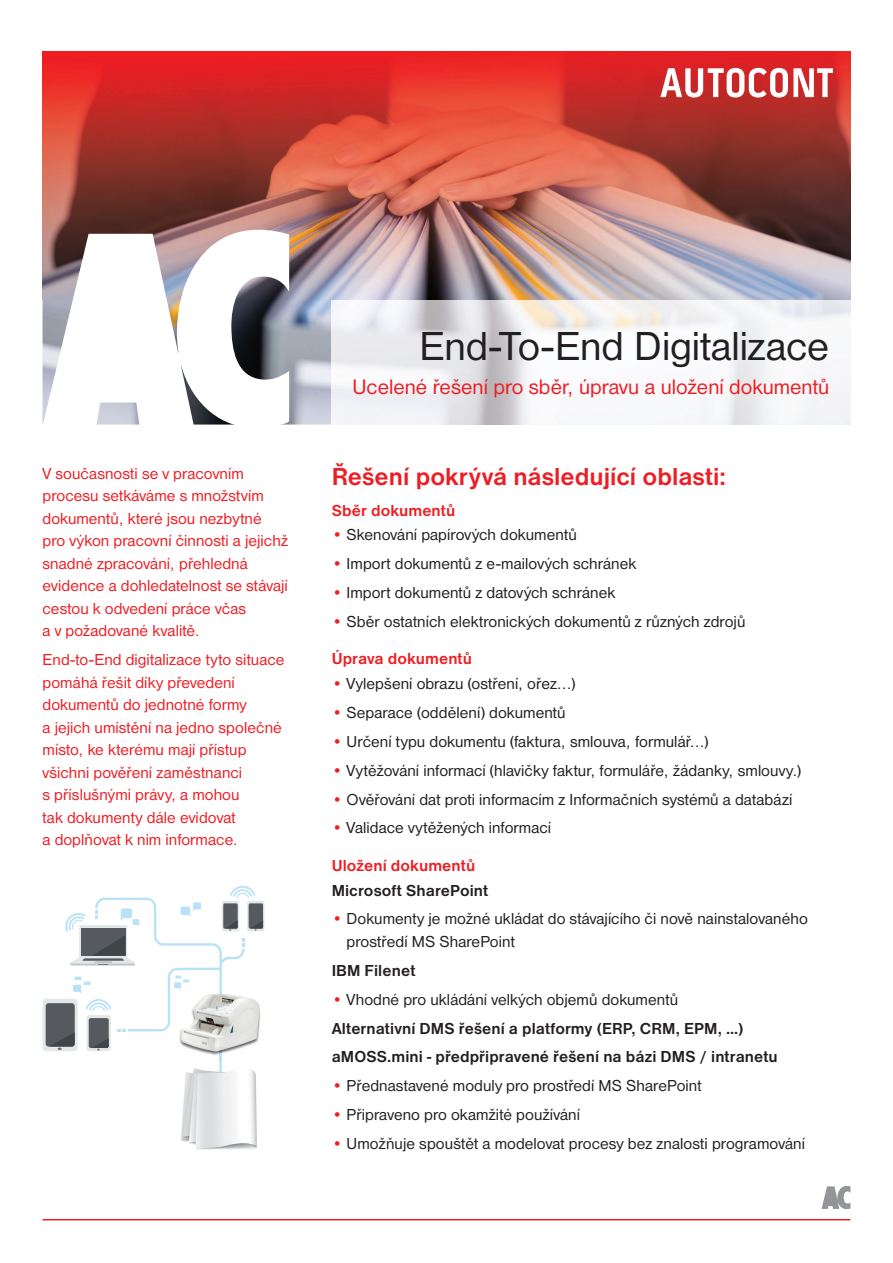
<style>
.page{position:relative;width:893px;height:1263px;background:#fff}
.page>*{position:absolute;margin:0;border:0;box-sizing:border-box;transform-origin:0 0}
.t1{font:42px "Nimbus Sans DOT";letter-spacing:-.005em;color:#231f20}
.t2{font:700 25.5px "Nimbus Sans DOT";color:#ee1d23}
.t3{font:21.75px "Nimbus Sans DOT";color:#ee1d23}
.t4{font:16.5px/22.5px "Nimbus Sans DOT";letter-spacing:.005em;color:#231f20}
.t5{font:16.5px/22.5px "Nimbus Sans DOT";color:#ee1d23}
.t6{font:700 16.5px/29px "Nimbus Sans DOT";letter-spacing:.005em;color:#231f20}
.t7{font:700 16.5px "Nimbus Sans DOT";letter-spacing:.005em;color:#ee1d23}
.s1{color:#ee1d23}
.s2{font-weight:400;color:#ee1d23}
.s3{font-weight:400}
</style>
<div class="page">
<img style="left:289px;top:299px;width:561px;height:126px">
<img style="left:43px;top:51px;width:807px;height:248px">
<svg style="left:660px;top:68px;width:173px;height:30px"></svg>
<img style="left:332px;top:301px;width:518px;height:124px">
<svg style="left:43px;top:229px;width:246px;height:196px"></svg>
<img style="left:181px;top:1073px;width:76px;height:77px">
<svg style="left:43px;top:999px;width:35px;height:52px"></svg>
<div style="left:46px;top:1003px;width:29px;height:43px;background:#56595e;border-radius:3px"></div>
<svg style="left:247px;top:901px;width:17px;height:30px"></svg>
<svg style="left:49px;top:886px;width:214px;height:187px"></svg>
<img style="left:219px;top:994px;width:3px;height:58px">
<svg style="left:822px;top:1186px;width:28px;height:23px"></svg>
<hr style="left:43px;top:1219px;width:807px;height:1px;background:#ee1d23">
<p class="t5" style="left:43px;top:463px;width:247px">V současnosti se v pracovním procesu setkáváme s množstvím dokumentů, které jsou nezbytné pro výkon pracovní činnosti a jejichž snadné zpracování, přehledná evidence a dohledatelnost se stávají cestou k odvedení práce včas<br>a v požadované kvalitě.</p>
<p class="t5" style="left:43px;top:650px;width:244px">End-to-End digitalizace tyto situace pomáhá řešit díky převedení dokumentů do jednotné formy<br>a jejich umístění na jedno společné místo, ke kterému mají přístup všichni pověření zaměstnanci<br>s příslušnými právy, a mohou<br>tak dokumenty dále evidovat<br>a doplňovat k nim informace.</p>
<h1 class="t1" style="left:420px;top:331px;width:411px">End-To- End Digitalizace</h1>
<h3 class="t3" style="left:352px;top:379px;width:478px">Ucelené řešení pro sběr, úpravu a uložení dokumentů</h3>
<h2 class="t2" style="left:332px;top:467px;width:396px">Řešení pokrývá následující oblasti:</h2>
<p class="t7" style="left:332px;top:504px;width:125px">Sběr dokumentů</p>
<p class="t4" style="left:332px;top:525px;width:247px"><span class="s1">•</span> Skenování papírových dokumentů</p>
<p class="t4" style="left:332px;top:554px;width:306px"><span class="s1">•</span> Import dokumentů z e-mailových schránek</p>
<p class="t4" style="left:332px;top:583px;width:285px"><span class="s1">•</span> Import dokumentů z datových schránek</p>
<p class="t4" style="left:332px;top:612px;width:415px"><span class="s1">•</span> Sběr ostatních elektronických dokumentů z různých zdrojů</p>
<p class="t7" style="left:332px;top:653px;width:142px">Úprava dokumentů</p>
<p class="t4" style="left:332px;top:674px;width:245px"><span class="s1">•</span> Vylepšení obrazu (ostření, ořez…)</p>
<p class="t4" style="left:332px;top:702px;width:236px"><span class="s1">•</span> Separace (oddělení) dokumentů</p>
<p class="t4" style="left:332px;top:731px;width:378px"><span class="s1">•</span> Určení typu dokumentu (faktura, smlouva, formulář…)</p>
<p class="t4" style="left:332px;top:760px;width:471px"><span class="s1">•</span> Vytěžování informací (hlavičky faktur, formuláře, žádanky, smlouvy.)</p>
<p class="t4" style="left:332px;top:789px;width:462px"><span class="s1">•</span> Ověřování dat proti informacím z Informačních systémů a databází</p>
<p class="t4" style="left:332px;top:818px;width:221px"><span class="s1">•</span> Validace vytěžených informací</p>
<p class="t7" style="left:332px;top:859px;width:145px">Uložení dokumentů</p>
<p class="t6" style="left:332px;top:876px;width:158px">Microsoft SharePoint</p>
<p class="t4" style="left:347px;top:909px;width:463px;text-indent:-15px"><span class="s1">•</span> Dokumenty je možné ukládat do stávajícího či nově nainstalovaného prostředí MS SharePoint</p>
<p class="t6" style="left:332px;top:957px;width:85px">IBM Filenet</p>
<p class="t6" style="left:332px;top:986px;width:448px"><span class="s2">•</span> <span class="s3">Vhodné pro ukládání velkých objemů dokumentů<br></span>Alternativní DMS řešení a platformy (ERP, CRM, EPM, …) aMOSS.mini - předpřipravené řešení na bázi DMS / intranetu</p>
<p class="t4" style="left:332px;top:1076px;width:371px"><span class="s1">•</span> Přednastavené moduly pro prostředí MS SharePoint</p>
<p class="t4" style="left:332px;top:1105px;width:250px"><span class="s1">•</span> Připraveno pro okamžité používání</p>
<p class="t4" style="left:332px;top:1133px;width:475px"><span class="s1">•</span> Umožňuje spouštět a modelovat procesy bez znalosti programování</p>
</div>
